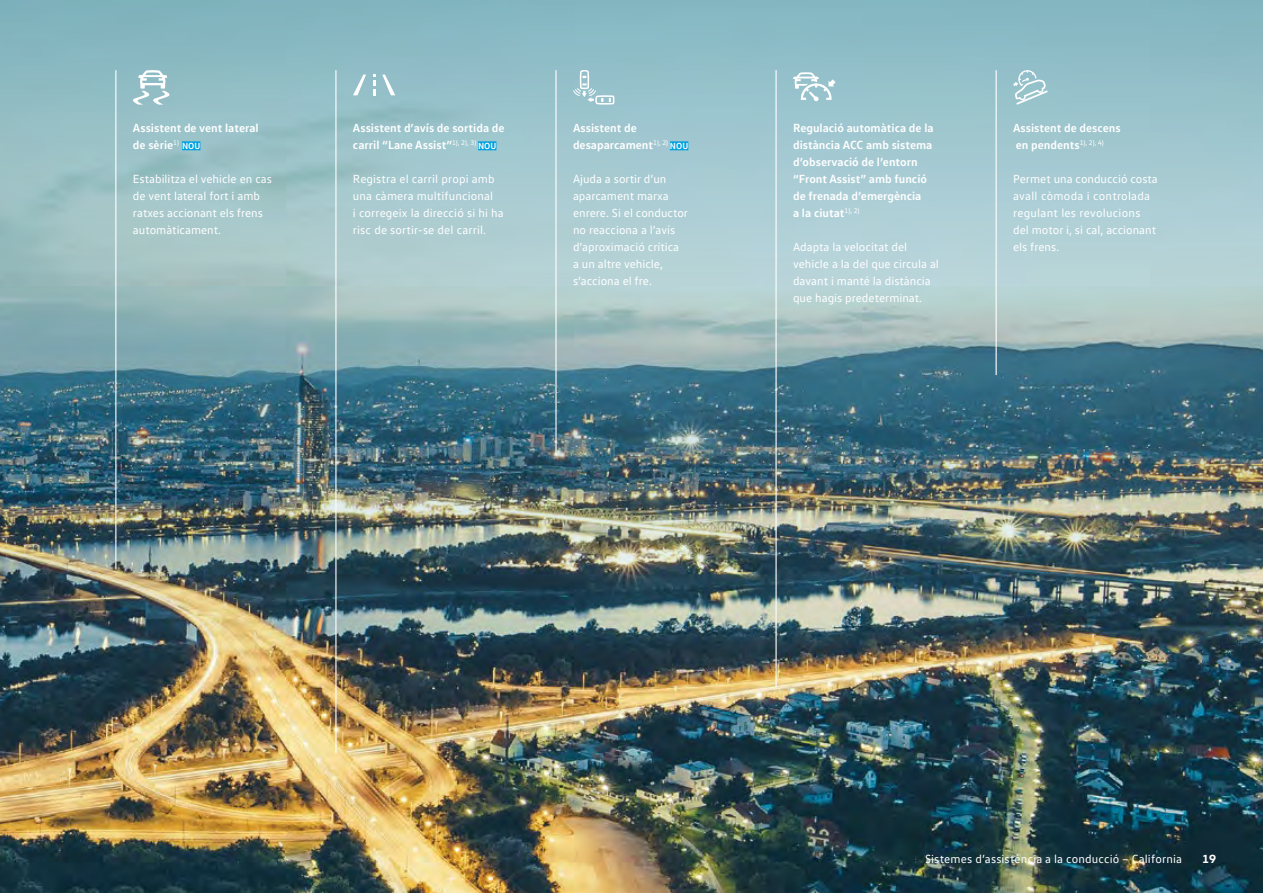
<style>
.page{position:relative;width:1263px;height:893px;background:#fff}
.page>*{position:absolute;margin:0;border:0;box-sizing:border-box;transform-origin:0 0}
.t1{font:12px/17px "VW Text";color:#fff}
.t2{font:700 12px/17px "VW Text";color:#fff}
.t3{font:700 12px "VW Head";color:#fff}
.s1{font-size:9px}
</style>
<div class="page">
<img style="left:0;top:0;width:1263px;height:893px">
<hr style="left:0;top:404px;width:1px;height:489px;background:#000">
<svg style="left:133px;top:70px;width:36px;height:35px"></svg>
<div style="left:182px;top:141px;width:18px;height:9px;background:#00a1e0"></div>
<svg style="left:793px;top:72px;width:42px;height:29px"></svg>
<svg style="left:353px;top:75px;width:13px;height:20px"></svg>
<svg style="left:382px;top:75px;width:13px;height:20px"></svg>
<svg style="left:373px;top:75px;width:2px;height:20px"></svg>
<div style="left:478px;top:141px;width:18px;height:9px;background:#00a1e0"></div>
<svg style="left:573px;top:70px;width:41px;height:35px"></svg>
<div style="left:670px;top:141px;width:18px;height:9px;background:#00a1e0"></div>
<svg style="left:1013px;top:70px;width:35px;height:35px"></svg>
<hr style="left:115px;top:70px;width:1px;height:499px;background:#fff">
<hr style="left:555px;top:70px;width:2px;height:385px;background:#fff">
<hr style="left:775px;top:70px;width:2px;height:617px;background:#fff">
<hr style="left:995px;top:70px;width:2px;height:305px;background:#fff">
<hr style="left:335px;top:70px;width:1px;height:683px;background:#fff">
<p class="t2" style="left:133px;top:119px;width:127px">Assistent de vent lateral de sèrie<sup>1)</sup> <span class="s1">NOU</span></p>
<p class="t1" style="left:133px;top:170px;width:140px">Estabilitza el vehicle en cas de vent lateral fort i amb ratxes accionant els frens automàticament.</p>
<p class="t2" style="left:353px;top:119px;width:153px">Assistent d’avís de sortida de carril “Lane Assist”<sup>1),</sup> <sup>2),</sup> <sup>3)</sup> <span class="s1">NOU</span></p>
<p class="t1" style="left:353px;top:170px;width:152px">Registra el carril propi amb una càmera multifuncional<br>i corregeix la direcció si hi ha risc de sortir-se del carril.</p>
<p class="t2" style="left:573px;top:119px;width:117px">Assistent de desaparcament<sup>1),</sup> <sup>2)</sup> <span class="s1">NOU</span></p>
<p class="t1" style="left:573px;top:170px;width:117px">Ajuda a sortir d’un aparcament marxa enrere. Si el conductor no reacciona a l’avís d’aproximació crítica a un altre vehicle, s’acciona el fre.</p>
<p class="t2" style="left:793px;top:119px;width:142px">Regulació automàtica de la distància ACC amb sistema d’observació de l’entorn “Front Assist” amb funció de frenada d’emergència<br>a la ciutat<sup>1),</sup> <sup>2)</sup></p>
<p class="t1" style="left:793px;top:238px;width:147px">Adapta la velocitat del vehicle a la del que circula al davant i manté la distància que hagis predeterminat.</p>
<p class="t2" style="left:1013px;top:119px;width:109px">Assistent de descens en pendents<sup>1),</sup> <sup>2),</sup> <sup>4)</sup></p>
<p class="t1" style="left:1013px;top:170px;width:146px">Permet una conducció costa avall còmoda i controlada regulant les revolucions del motor i, si cal, accionant els frens.</p>
<p class="t1" style="left:925px;top:850px;width:259px">Sistemes d’assistència a la conducció – California</p>
<p class="t3" style="left:1202px;top:851px;width:16px">19</p>
</div>
